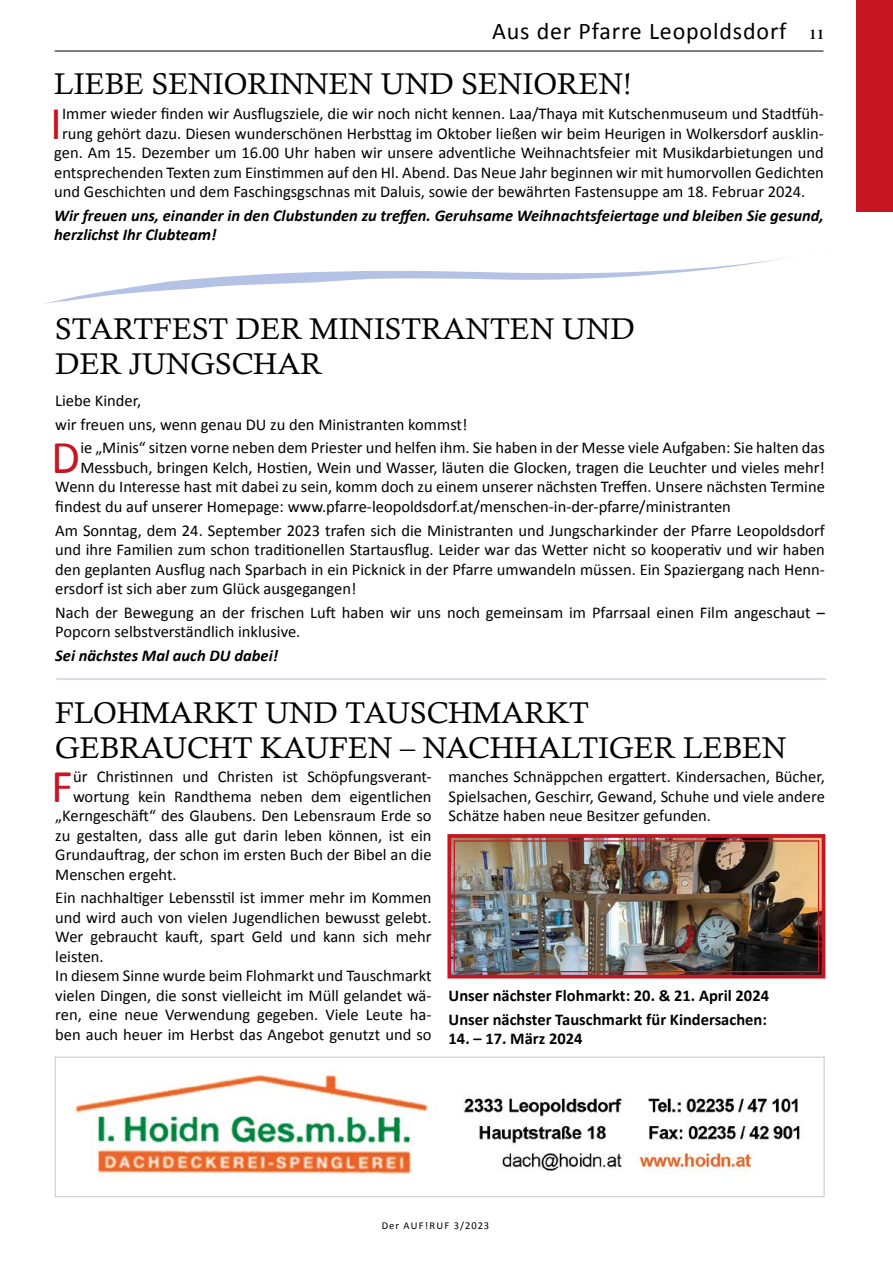
<style>
.page{position:relative;width:893px;height:1263px;background:#fff}
.page>*{position:absolute;margin:0;border:0;box-sizing:border-box;transform-origin:0 0}
.Texte{font:47.25px "Calibri";color:#c61624}
.Überschrift_Texte{font:30px/34.5px "Calisto";color:#000}
.t1{font:24px "Calibri";letter-spacing:.035em;color:#000}
.Texte-2{font:16.5px/19.5px "Calibri";color:#000;text-align:justify}
.Texte-3{font:italic 700 16.5px/19.5px "Calibri";color:#000}
.Texte-4{font:700 16.5px "Calibri";color:#000}
.t2{font:13.5px "Calis MT Bol";color:#000}
.t3{font:10.5px "Calibri";letter-spacing:.09em;color:#000}
</style>
<div class="page">
<hr style="left:55px;top:51px;width:768px;height:1px;background:#000">
<svg style="left:44px;top:258px;width:741px;height:46px"></svg>
<div style="left:857px;top:0;width:36px;height:211px;background:#c61624"></div>
<hr style="left:56px;top:679px;width:770px;height:1px;background:#abbbdd">
<img style="left:74px;top:1069px;width:726px;height:108px">
<div style="left:55px;top:1057px;width:769px;height:140px;border:1px solid #c6c6c6"></div>
<img style="left:447px;top:834px;width:379px;height:145px">
<div style="left:454px;top:840px;width:365px;height:132px;border:1px solid #c61624"></div>
<p class="t1" style="left:492px;top:16px;width:296px">Aus der Pfarre Leopoldsdorf</p>
<p class="Überschrift_Texte" style="left:54px;top:66px;width:579px">LIEBE SENIORINNEN UND SENIOREN!</p>
<p class="t2" style="left:810px;top:27px;width:16px">11</p>
<p class="Texte" style="left:50px;top:93px;width:13px">I</p>
<p class="Texte-2" style="left:62px;top:104px;width:763px">Immer wieder finden wir Ausflugsziele, die wir noch nicht kennen. Laa/Thaya mit Kutschenmuseum und Stadtfüh-</p>
<p class="Texte-2" style="left:62px;top:123px;width:763px">rung gehört dazu. Diesen wunderschönen Herbsttag im Oktober ließen wir beim Heurigen in Wolkersdorf ausklin-</p>
<p class="Texte-2" style="left:54px;top:143px;width:771px">gen. Am 15. Dezember um 16.00 Uhr haben wir unsere adventliche Weihnachtsfeier mit Musikdarbietungen und</p>
<p class="Texte-2" style="left:54px;top:162px;width:771px">entsprechenden Texten zum Einstimmen auf den Hl. Abend. Das Neue Jahr beginnen wir mit humorvollen Gedichten</p>
<p class="Texte-2" style="left:54px;top:182px;width:753px">und Geschichten und dem Faschingsgschnas mit Daluis, sowie der bewährten Fastensuppe am 18. Februar 2024.</p>
<p class="Texte-3" style="left:54px;top:206px;width:771px">Wir freuen uns, einander in den Clubstunden zu treffen. Geruhsame Weihnachtsfeiertage und bleiben Sie gesund, herzlichst Ihr Clubteam!</p>
<p class="Überschrift_Texte" style="left:55px;top:311px;width:581px">STARTFEST DER MINISTRANTEN UND<br>DER JUNGSCHAR</p>
<p class="Texte-2" style="left:55px;top:391px;width:87px">Liebe Kinder,</p>
<p class="Texte-2" style="left:55px;top:414px;width:414px">wir freuen uns, wenn genau DU zu den Ministranten kommst!</p>
<p class="Texte" style="left:51px;top:427px;width:31px">D</p>
<p class="Texte-2" style="left:80px;top:438px;width:746px">ie „Minis“ sitzen vorne neben dem Priester und helfen ihm. Sie haben in der Messe viele Aufgaben: Sie halten das</p>
<p class="Texte-2" style="left:80px;top:458px;width:746px">Messbuch, bringen Kelch, Hostien, Wein und Wasser, läuten die Glocken, tragen die Leuchter und vieles mehr!</p>
<p class="Texte-2" style="left:55px;top:477px;width:771px">Wenn du Interesse hast mit dabei zu sein, komm doch zu einem unserer nächsten Treffen. Unsere nächsten Termine</p>
<p class="Texte-2" style="left:55px;top:497px;width:677px">findest du auf unserer Homepage: www.pfarre-leopoldsdorf.at/menschen-in-der-pfarre/ministranten</p>
<p class="Texte-2" style="left:55px;top:520px;width:771px">Am Sonntag, dem 24. September 2023 trafen sich die Ministranten und Jungscharkinder der Pfarre Leopoldsdorf und ihre Familien zum schon traditionellen Startausflug. Leider war das Wetter nicht so kooperativ und wir haben den geplanten Ausflug nach Sparbach in ein Picknick in der Pfarre umwandeln müssen. Ein Spaziergang nach Henn&shy;ersdorf ist sich aber zum Glück ausgegangen!</p>
<p class="Texte-2" style="left:55px;top:603px;width:771px">Nach der Bewegung an der frischen Luft haben wir uns noch gemeinsam im Pfarrsaal einen Film angeschaut –<br>Popcorn selbstverständlich inklusive.</p>
<p class="Texte-3" style="left:55px;top:646px;width:224px">Sei nächstes Mal auch DU dabei!</p>
<p class="Überschrift_Texte" style="left:55px;top:695px;width:535px">FLOHMARKT UND TAUSCHMARKT</p>
<p class="Überschrift_Texte" style="left:55px;top:730px;width:733px">GEBRAUCHT KAUFEN – NACHHALTIGER LEBEN</p>
<p class="Texte" style="left:51px;top:756px;width:23px">F</p>
<p class="Texte-2" style="left:73px;top:767px;width:360px">ür Christinnen und Christen ist Schöpfungsverant-</p>
<p class="Texte-2" style="left:449px;top:767px;width:378px">manches Schnäppchen ergattert. Kindersachen, Bücher, Spielsachen, Geschirr, Gewand, Schuhe und viele andere Schätze haben neue Besitzer gefunden.</p>
<p class="Texte-2" style="left:73px;top:786px;width:360px">wortung kein Randthema neben dem eigentlichen</p>
<p class="Texte-2" style="left:55px;top:806px;width:378px">„Kerngeschäft“ des Glaubens. Den Lebensraum Erde so</p>
<p class="Texte-2" style="left:55px;top:825px;width:378px">zu gestalten, dass alle gut darin leben können, ist ein</p>
<p class="Texte-2" style="left:55px;top:845px;width:378px">Grundauftrag, der schon im ersten Buch der Bibel an die</p>
<p class="Texte-2" style="left:55px;top:864px;width:123px">Menschen ergeht.</p>
<p class="Texte-2" style="left:55px;top:888px;width:378px">Ein nachhaltiger Lebensstil ist immer mehr im Kommen und wird auch von vielen Jugendlichen bewusst gelebt.<br>Wer gebraucht kauft, spart Geld und kann sich mehr leisten.</p>
<p class="Texte-2" style="left:55px;top:966px;width:378px">In diesem Sinne wurde beim Flohmarkt und Tauschmarkt vielen Dingen, die sonst vielleicht im Müll gelandet wä&shy;ren, eine neue Verwendung gegeben. Viele Leute ha&shy;ben auch heuer im Herbst das Angebot genutzt und so</p>
<p class="Texte-4" style="left:449px;top:985px;width:322px">Unser nächster Flohmarkt: 20. &amp; 21. April 2024</p>
<p class="Texte-4" style="left:449px;top:1008px;width:320px">Unser nächster Tauschmarkt für Kindersachen:</p>
<p class="Texte-4" style="left:449px;top:1028px;width:135px">14. – 17. März 2024</p>
<p class="t3" style="left:382px;top:1219px;width:109px">Der AUF!RUF 3/2023</p>
</div>
